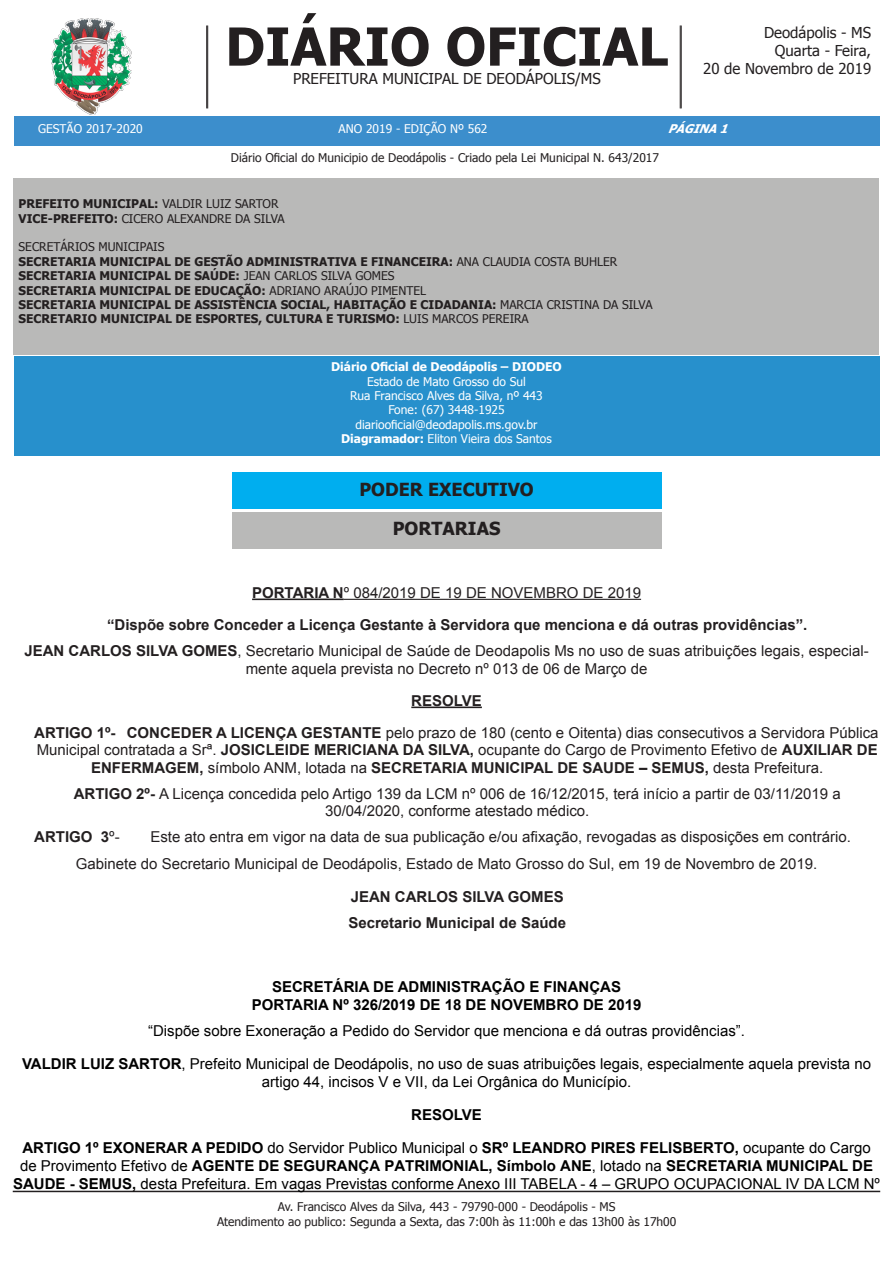
<style>
.page{position:relative;width:893px;height:1263px;background:#fff}
.page>*{position:absolute;margin:0;border:0;box-sizing:border-box;transform-origin:0 0}
.t1{font:700 52.5px "Tahoma";color:#231f20}
.t2{font:700 18px "Tahoma";color:#231f20}
.Body_Text_Indent{font:15px/17.2px "Arial";color:#231f20;text-align:center}
.t3{font:15px/18px "Arial";color:#000;text-align:center}
.Body_Text_Indent-2{font:700 15px "Arial";color:#231f20}
.t4{font:700 15px/18px "Arial";color:#000;text-align:center}
.t5{font:15px/18px "Tahoma";color:#231f20;text-align:right}
.t6{font:700 12px/14.4px "Tahoma";color:#231f20}
.t7{font:12px/14.4px "Tahoma";color:#231f20}
.t8{font:12px/14.4px "Tahoma";color:#fff;text-align:center}
.t9{font:700 12px "Tahoma";color:#fff}
.t10{font:italic 700 12px "Tahoma";color:#fff}
.s1{font-weight:700}
.s2{font-weight:400}
</style>
<div class="page">
<div style="left:14px;top:357px;width:866px;height:99px;background:#2790cc"></div>
<div style="left:13px;top:178px;width:866px;height:176px;background:#b9b9b8"></div>
<hr style="left:207px;top:26px;width:1px;height:82px;background:#231f20">
<hr style="left:206px;top:26px;width:1px;height:82px;background:#231f20">
<hr style="left:681px;top:26px;width:1px;height:82px;background:#231f20">
<hr style="left:680px;top:26px;width:1px;height:82px;background:#231f20">
<div style="left:14px;top:117px;width:865px;height:29px;background:#3c8ecc"></div>
<hr style="left:13px;top:1191px;width:867px;height:1px;background:#231f20">
<img style="left:52px;top:18px;width:80px;height:96px">
<hr style="left:252px;top:598px;width:92px;height:2px;background:#231f20">
<hr style="left:344px;top:599px;width:297px;height:1px;background:#231f20">
<hr style="left:411px;top:706px;width:71px;height:2px;background:#231f20">
<div style="left:232px;top:472px;width:429px;height:36px;background:#00aeef"></div>
<div style="left:232px;top:512px;width:429px;height:36px;background:#b9b9b8"></div>
<p class="t8" style="left:38px;top:122px;width:106px">GESTÃO 2017-2020</p>
<h1 class="t1" style="left:225px;top:10px;width:444px">DIÁRIO OFICIAL</h1>
<p class="t5" style="left:293px;top:70px;width:309px">PREFEITURA MUNICIPAL DE DEODÁPOLIS/MS</p>
<p class="t5" style="left:703px;top:24px;width:169px">Deodápolis - MS<br>Quarta - Feira,<br>20 de Novembro de 2019</p>
<p class="t8" style="left:339px;top:122px;width:150px">ANO 2019 - EDIÇÃO Nº 562</p>
<p class="t7" style="left:231px;top:151px;width:430px">Diário Oficial do Municipio de Deodápolis - Criado pela Lei Municipal N. 643/2017</p>
<p class="t10" style="left:668px;top:120px;width:68px">PÁGINA1</p>
<p class="t7" style="left:19px;top:197px;width:268px"><span class="s1">PREFEITO MUNICIPAL:</span> VALDIR LUIZ SARTOR<br><span class="s1">VICE-PREFEITO:</span> CICERO ALEXANDRE DA SILVA</p>
<p class="t6" style="left:19px;top:240px;width:635px"><span class="s2">SECRETÁRIOS MUNICIPAIS<br></span>SECRETARIA MUNICIPAL DE GESTÃO ADMINISTRATIVA E FINANCEIRA: <span class="s2">ANA CLAUDIA COSTA BUHLER </span>SECRETARIA MUNICIPAL DE SAÚDE: <span class="s2">JEAN CARLOS SILVA GOMES<br></span>SECRETARIA MUNICIPAL DE EDUCAÇÃO: <span class="s2">ADRIANO ARAÚJO PIMENTEL<br></span>SECRETARIA MUNICIPAL DE ASSISTÊNCIA SOCIAL, HABITAÇÃO E CIDADANIA: <span class="s2">MARCIA CRISTINA DA SILVA </span>SECRETARIO MUNICIPAL DE ESPORTES, CULTURA E TURISMO: <span class="s2">LUIS MARCOS PEREIRA</span></p>
<p class="t9" style="left:331px;top:358px;width:232px">Diário Oficial de Deodápolis – DIODEO</p>
<p class="t8" style="left:341px;top:375px;width:212px">Estado de Mato Grosso do Sul<br>Rua Francisco Alves da Silva, nº 443<br>Fone: (67) 3448-1925 diariooficial@deodapolis.ms.gov.br<br><span class="s1">Diagramador:</span> Eliton Vieira dos Santos</p>
<p class="t2" style="left:359px;top:476px;width:176px">PODER EXECUTIVO</p>
<p class="t2" style="left:393px;top:516px;width:109px">PORTARIAS</p>
<p class="Body_Text_Indent" style="left:252px;top:584px;width:390px"><span class="s1">PORTARIA N</span>º 084/2019 DE 19 DE NOVEMBRO DE 2019</p>
<p class="Body_Text_Indent-2" style="left:107px;top:614px;width:702px">“Dispõe sobre Conceder a Licença Gestante à Servidora que menciona e dá outras providências”.</p>
<p class="Body_Text_Indent" style="left:24px;top:642px;width:846px"><span class="s1">JEAN CARLOS SILVA GOMES</span>, Secretario Municipal de Saúde de Deodapolis Ms no uso de suas atribuições legais, especial&shy;mente aquela prevista no Decreto nº 013 de 06 de Março de</p>
<p class="Body_Text_Indent-2" style="left:411px;top:690px;width:72px">RESOLVE</p>
<p class="Body_Text_Indent" style="left:34px;top:724px;width:846px"><span class="s1">ARTIGO 1º- CONCEDER A LICENÇA GESTANTE</span> pelo prazo de 180 (cento e Oitenta) dias consecutivos a Servidora Pública<br>Municipal contratada a Srª. <span class="s1">JOSICLEIDE MERICIANA DA SILVA,</span> ocupante do Cargo de Provimento Efetivo de <span class="s1">AUXILIAR DE<br>ENFERMAGEM,</span> símbolo ANM, lotada na <span class="s1">SECRETARIA MUNICIPAL DE SAUDE – SEMUS,</span> desta Prefeitura.</p>
<p class="Body_Text_Indent" style="left:74px;top:785px;width:768px"><span class="s1">ARTIGO 2º-</span> A Licença concedida pelo Artigo 139 da LCM nº 006 de 16/12/2015, terá início a partir de 03/11/2019 a<br>30/04/2020, conforme atestado médico.</p>
<p class="Body_Text_Indent-2" style="left:34px;top:826px;width:87px">ARTIGO 3<span class="s2">º-</span></p>
<p class="Body_Text_Indent" style="left:150px;top:828px;width:702px">Este ato entra em vigor na data de sua publicação e/ou afixação, revogadas as disposições em contrário.</p>
<p class="Body_Text_Indent" style="left:76px;top:854px;width:743px">Gabinete do Secretario Municipal de Deodápolis, Estado de Mato Grosso do Sul, em 19 de Novembro de 2019.</p>
<p class="Body_Text_Indent-2" style="left:351px;top:886px;width:215px">JEAN CARLOS SILVA GOMES</p>
<p class="Body_Text_Indent-2" style="left:348px;top:912px;width:219px">Secretario Municipal de Saúde</p>
<p class="t4" style="left:252px;top:978px;width:391px">SECRETÁRIA DE ADMINISTRAÇÃO E FINANÇAS<br>PORTARIA Nº 326/2019 DE 18 DE NOVEMBRO DE 2019</p>
<p class="t3" style="left:148px;top:1021px;width:598px">“Dispõe sobre Exoneração a Pedido do Servidor que menciona e dá outras providências”.</p>
<p class="t3" style="left:22px;top:1054px;width:850px"><span class="s1">VALDIR LUIZ SARTOR</span>, Prefeito Municipal de Deodápolis, no uso de suas atribuições legais, especialmente aquela prevista no artigo 44, incisos V e VII, da Lei Orgânica do Município.</p>
<p class="t4" style="left:411px;top:1106px;width:72px">RESOLVE</p>
<p class="t3" style="left:13px;top:1138px;width:868px"><span class="s1">ARTIGO 1º EXONERAR A PEDIDO</span> do Servidor Publico Municipal o <span class="s1">SRº LEANDRO PIRES FELISBERTO,</span> ocupante do Cargo de Provimento Efetivo de <span class="s1">AGENTE DE SEGURANÇA PATRIMONIAL, Símbolo ANE</span>, lotado na <span class="s1">SECRETARIA MUNICIPAL DE<br>SAUDE - SEMUS,</span> desta Prefeitura. Em vagas Previstas conforme Anexo III TABELA - 4 – GRUPO OCUPACIONAL IV DA LCM Nº</p>
<p class="t7" style="left:217px;top:1200px;width:461px;text-align:center">Av. Francisco Alves da Silva, 443 - 79790-000 - Deodápolis - MS<br>Atendimento ao publico: Segunda a Sexta, das 7:00h às 11:00h e das 13h00 às 17h00</p>
</div>
